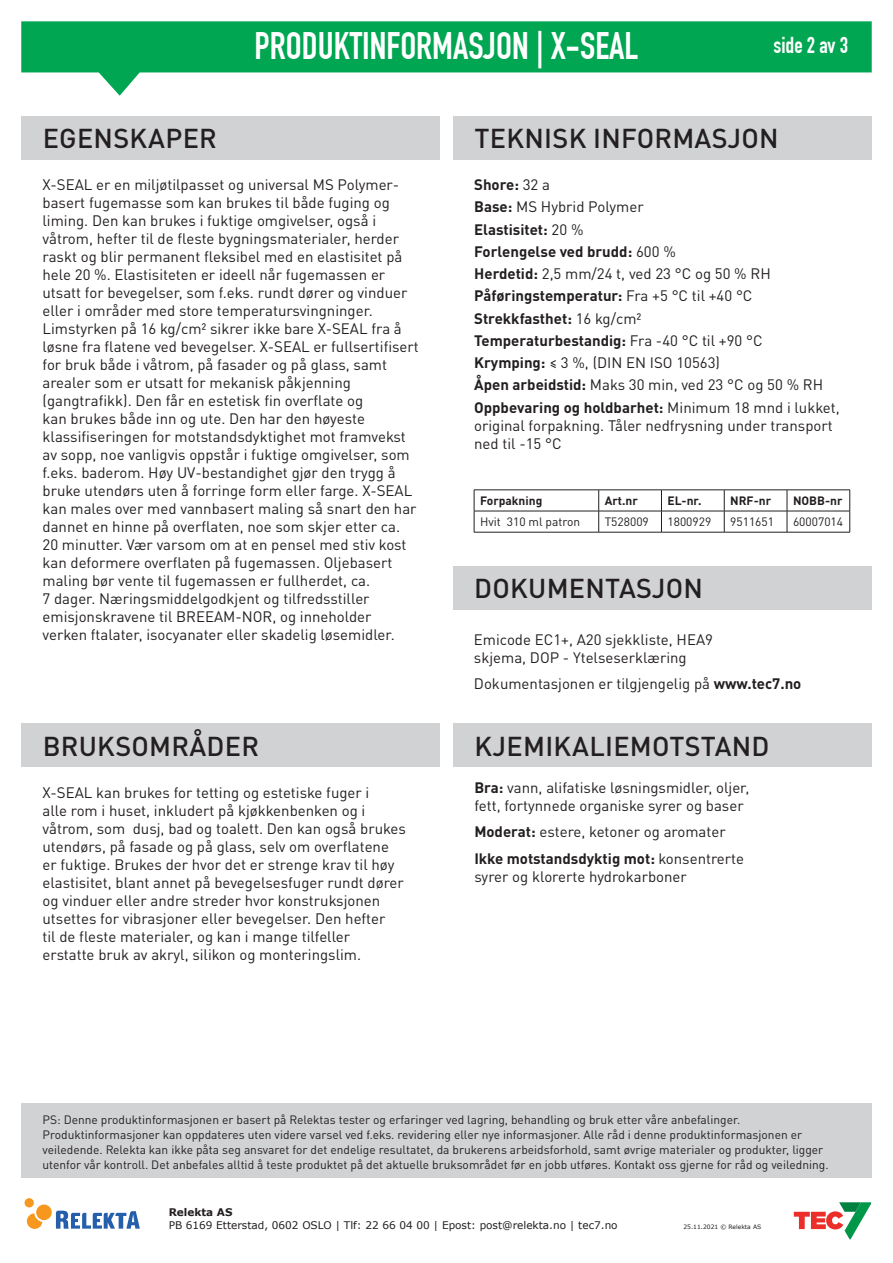
<style>
.page{position:relative;width:893px;height:1263px;background:#fff}
.page>*{position:absolute;margin:0;border:0;box-sizing:border-box;transform-origin:0 0}
.t1{font:37.5px "DIN Engschrift LT";color:#fff}
.Titler{font:500 27px "DIN Pro";letter-spacing:.01em;color:#231f20}
.t2{font:22.5px "DIN Engschrift LT";color:#fff}
.Brødtekst{font:15px/18px "DIN Pro";color:#231f20}
.Teknisk_informasjon{font:15px/18px "DIN Pro";color:#231f20}
.Teknisk_informasjon-2{font:700 15px "DIN Pro";color:#231f20}
.Celle{font:12px/15px "DIN Pro";color:#231f20}
.t3{font:700 12px "DIN Pro";color:#231f20}
.t4{font:10.5px "Verdana";color:#231f20}
.t5{font:700 10.5px "Verdana";color:#231f20}
.t6{font:6px "Verdana";color:#231f20}
.s1{font-weight:400}
.s2{font-weight:700}
</style>
<div class="page">
<svg style="left:21px;top:21px;width:851px;height:75px;fill:#00a652"></svg>
<svg style="left:27px;top:1213px;width:15px;height:16px"></svg>
<div style="left:25px;top:1198px;width:9px;height:9px;background:#f7971d;border-radius:50%"></div>
<svg style="left:56px;top:1211px;width:84px;height:17px"></svg>
<div style="left:36px;top:1204px;width:16px;height:16px;background:#f7971d;border-radius:50%"></div>
<svg style="left:794px;top:1202px;width:77px;height:37px"></svg>
<div style="left:21px;top:1103px;width:851px;height:75px;background:#d1d2d4"></div>
<div style="left:453px;top:116px;width:418px;height:44px;background:#d1d2d4"></div>
<div style="left:21px;top:116px;width:419px;height:44px;background:#d1d2d4"></div>
<div style="left:21px;top:723px;width:419px;height:44px;background:#d1d2d4"></div>
<div style="left:453px;top:723px;width:419px;height:44px;background:#d1d2d4"></div>
<div style="left:453px;top:566px;width:418px;height:44px;background:#d1d2d4"></div>
<hr style="left:474px;top:490px;width:125px;height:1px;background:#231f20">
<hr style="left:599px;top:490px;width:62px;height:1px;background:#231f20">
<hr style="left:661px;top:490px;width:63px;height:1px;background:#231f20">
<hr style="left:724px;top:490px;width:63px;height:1px;background:#231f20">
<hr style="left:787px;top:490px;width:63px;height:1px;background:#231f20">
<hr style="left:474px;top:511px;width:125px;height:1px;background:#231f20">
<svg style="left:474px;top:490px;width:1px;height:42px"></svg>
<hr style="left:599px;top:511px;width:62px;height:1px;background:#231f20">
<svg style="left:598px;top:490px;width:1px;height:42px"></svg>
<hr style="left:661px;top:511px;width:63px;height:1px;background:#231f20">
<svg style="left:661px;top:491px;width:1px;height:41px"></svg>
<hr style="left:724px;top:511px;width:63px;height:1px;background:#231f20">
<svg style="left:724px;top:490px;width:1px;height:42px"></svg>
<hr style="left:787px;top:511px;width:63px;height:1px;background:#231f20">
<svg style="left:787px;top:490px;width:1px;height:42px"></svg>
<svg style="left:849px;top:490px;width:1px;height:42px"></svg>
<hr style="left:474px;top:532px;width:125px;height:1px;background:#231f20">
<hr style="left:599px;top:532px;width:62px;height:1px;background:#231f20">
<hr style="left:661px;top:532px;width:63px;height:1px;background:#231f20">
<hr style="left:724px;top:532px;width:63px;height:1px;background:#231f20">
<hr style="left:787px;top:532px;width:63px;height:1px;background:#231f20">
<h1 class="t1" style="left:255px;top:23px;width:385px">PRODUKTINFORMASJON | X-Seal</h1>
<h3 class="t2" style="left:773px;top:32px;width:76px">side 2 av 3</h3>
<p class="Titler" style="left:43px;top:117px;width:176px">EGENSKAPER</p>
<p class="Titler" style="left:474px;top:117px;width:305px">TEKNISK INFORMASJON</p>
<p class="Brødtekst" style="left:43px;top:174px;width:378px">X-SEAL er en miljøtilpasset og universal MS Polymer&shy;basert fugemasse som kan brukes til både fuging og liming. Den kan brukes i fuktige omgivelser, også i våtrom, hefter til de fleste bygningsmaterialer, herder raskt og blir permanent fleksibel med en elastisitet på hele 20 %. Elastisiteten er ideell når fugemassen er utsatt for bevegelser, som f.eks. rundt dører og vinduer eller i områder med store temperatursvingninger.<br>Limstyrken på 16 kg/cm² sikrer ikke bare X-SEAL fra å løsne fra flatene ved bevegelser. X-SEAL er fullsertifisert for bruk både i våtrom, på fasader og på glass, samt arealer som er utsatt for mekanisk påkjenning (gangtrafikk). Den får en estetisk fin overflate og<br>kan brukes både inn og ute. Den har den høyeste klassifiseringen for motstandsdyktighet mot framvekst av sopp, noe vanligvis oppstår i fuktige omgivelser, som f.eks. baderom. Høy UV-bestandighet gjør den trygg å bruke utendørs uten å forringe form eller farge. X-SEAL kan males over med vannbasert maling så snart den har dannet en hinne på overflaten, noe som skjer etter ca.<br>20 minutter. Vær varsom om at en pensel med stiv kost kan deformere overflaten på fugemassen. Oljebasert maling bør vente til fugemassen er fullherdet, ca.<br>7 dager. Næringsmiddelgodkjent og tilfredsstiller emisjonskravene til BREEAM-NOR, og inneholder verken ftalater, isocyanater eller skadelig løsemidler.</p>
<p class="Titler" style="left:43px;top:724px;width:218px">BRUKSOMRÅDER</p>
<p class="Brødtekst" style="left:43px;top:782px;width:365px">X-SEAL kan brukes for tetting og estetiske fuger i<br>alle rom i huset, inkludert på kjøkkenbenken og i våtrom, som dusj, bad og toalett. Den kan også brukes utendørs, på fasade og på glass, selv om overflatene er fuktige. Brukes der hvor det er strenge krav til høy elastisitet, blant annet på bevegelsesfuger rundt dører og vinduer eller andre streder hvor konstruksjonen utsettes for vibrasjoner eller bevegelser. Den hefter<br>til de fleste materialer, og kan i mange tilfeller erstatte bruk av akryl, silikon og monteringslim.</p>
<p class="Teknisk_informasjon-2" style="left:474px;top:172px;width:77px">Shore: <span class="s1">32 a</span></p>
<p class="Teknisk_informasjon" style="left:474px;top:196px;width:171px"><span class="s2">Base:</span> MS Hybrid Polymer</p>
<p class="Teknisk_informasjon-2" style="left:474px;top:217px;width:111px">Elastisitet: <span class="s1">20 %</span></p>
<p class="Teknisk_informasjon-2" style="left:474px;top:239px;width:203px">Forlengelse ved brudd: <span class="s1">600 %</span></p>
<p class="Teknisk_informasjon" style="left:474px;top:263px;width:298px"><span class="s2">Herdetid:</span> 2,5 mm/24 t, ved 23 °C og 50 % RH</p>
<p class="Teknisk_informasjon-2" style="left:474px;top:283px;width:280px">Påføringstemperatur: <span class="s1">Fra +5 °C til +40 °C</span></p>
<p class="Teknisk_informasjon-2" style="left:474px;top:306px;width:169px">Strekkfasthet: <span class="s1">16 kg/cm²</span></p>
<p class="Teknisk_informasjon-2" style="left:474px;top:328px;width:290px">Temperaturbestandig: <span class="s1">Fra -40 °C til +90 °C</span></p>
<p class="Teknisk_informasjon" style="left:474px;top:352px;width:247px"><span class="s2">Krymping:</span> ≤ 3 %, (DIN EN ISO 10563)</p>
<p class="Teknisk_informasjon" style="left:474px;top:374px;width:350px"><span class="s2">Åpen arbeidstid:</span> Maks 30 min, ved 23 °C og 50 % RH</p>
<p class="Teknisk_informasjon" style="left:474px;top:397px;width:367px"><span class="s2">Oppbevaring og holdbarhet:</span> Minimum 18 mnd i lukket, original forpakning. Tåler nedfrysning under transport ned til -15 °C</p>
<p class="t3" style="left:480px;top:491px;width:64px">Forpakning</p>
<p class="t3" style="left:605px;top:491px;width:35px">Art.nr</p>
<p class="t3" style="left:667px;top:491px;width:36px">EL-nr.</p>
<p class="t3" style="left:730px;top:491px;width:42px">NRF-nr</p>
<p class="t3" style="left:793px;top:491px;width:51px">NOBB-nr</p>
<p class="Celle" style="left:480px;top:513px;width:102px">Hvit 310 ml patron</p>
<p class="Celle" style="left:605px;top:513px;width:46px">T528009</p>
<p class="Celle" style="left:667px;top:513px;width:45px">1800929</p>
<p class="Celle" style="left:730px;top:513px;width:45px">9511651</p>
<p class="Celle" style="left:793px;top:513px;width:52px">60007014</p>
<p class="Titler" style="left:474px;top:566px;width:230px">DOKUMENTASJON</p>
<p class="Brødtekst" style="left:474px;top:629px;width:241px">Emicode EC1+, A20 sjekkliste, HEA9 skjema, DOP - Ytelseserklæring</p>
<p class="Brødtekst" style="left:474px;top:673px;width:329px">Dokumentasjonen er tilgjengelig på <span class="s2">www.tec7.no</span></p>
<p class="Titler" style="left:474px;top:724px;width:297px">KJEMIKALIEMOTSTAND</p>
<p class="Brødtekst" style="left:474px;top:777px;width:276px"><span class="s2">Bra:</span> vann, alifatiske løsningsmidler, oljer, fett, fortynnede organiske syrer og baser</p>
<p class="Brødtekst" style="left:474px;top:821px;width:253px"><span class="s2">Moderat:</span> estere, ketoner og aromater</p>
<p class="Brødtekst" style="left:474px;top:848px;width:271px"><span class="s2">Ikke motstandsdyktig mot:</span> konsentrerte syrer og klorerte hydrokarboner</p>
<p class="Celle" style="left:43px;top:1110px;width:788px">PS: Denne produktinformasjonen er basert på Relektas tester og erfaringer ved lagring, behandling og bruk etter våre anbefalinger.<br>Produktinformasjoner kan oppdateres uten videre varsel ved f.eks. revidering eller nye informasjoner. Alle råd i denne produktinformasjonen er veiledende. Relekta kan ikke påta seg ansvaret for det endelige resultatet, da brukerens arbeidsforhold, samt øvrige materialer og produkter, ligger utenfor vår kontroll. Det anbefales alltid å teste produktet på det aktuelle bruksområdet før en jobb utføres. Kontakt oss gjerne for råd og veiledning.</p>
<p class="t5" style="left:169px;top:1205px;width:65px">Relekta AS</p>
<p class="t4" style="left:169px;top:1218px;width:450px">PB 6169 Etterstad, 0602 OSLO | Tlf: 22 66 04 00 | Epost: post@relekta.no | tec7.no</p>
<p class="t6" style="left:683px;top:1223px;width:79px">25.11.2021 © Relekta AS</p>
</div>
